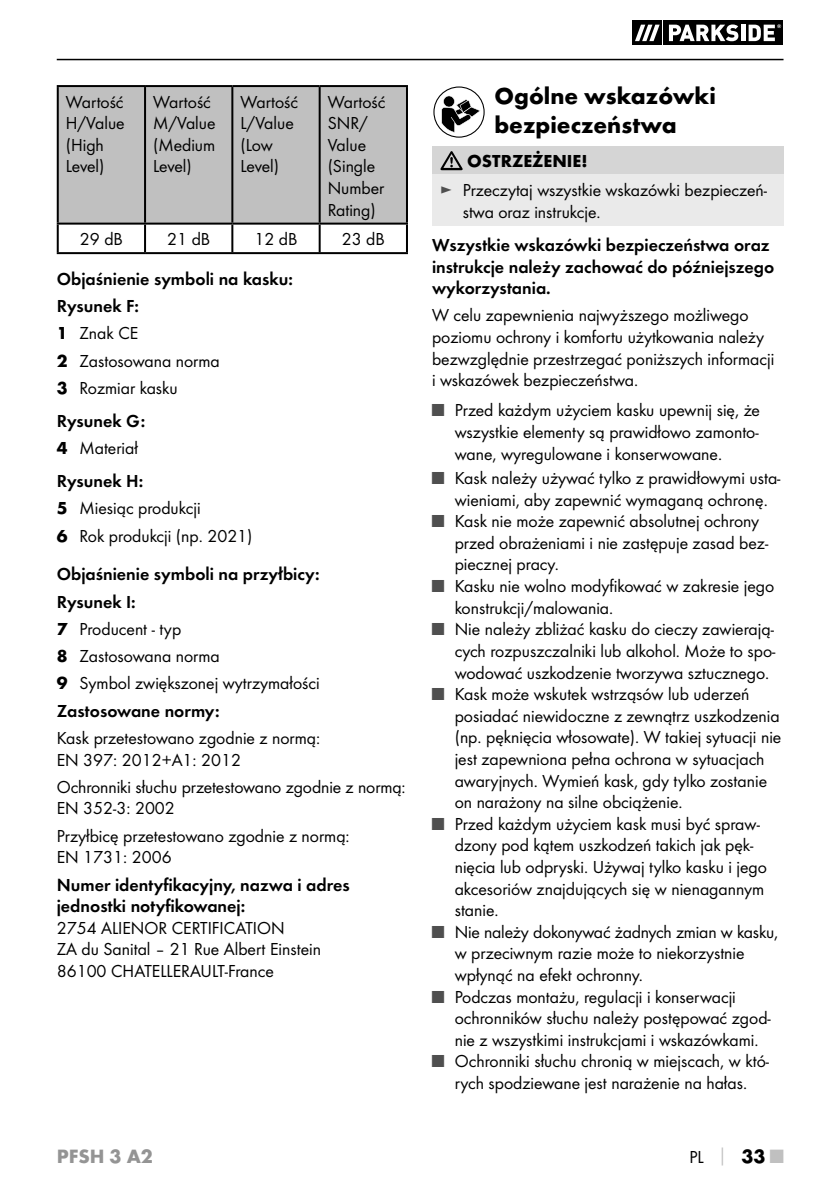
<style>
.page{position:relative;width:840px;height:1191px;background:#fff}
.page>*{position:absolute;margin:0;border:0;box-sizing:border-box;transform-origin:0 0}
.t1{font:700 24px/28.8px "Futura";color:#000}
.t2{font:700 20px "Futura";color:#949494}
.t3{font:18px/21.6px "Futura Boo";color:#000}
.t4{font:18px/21.6px "Futura Dem";color:#000}
.t5{font:700 18px "Futura";color:#000}
.s1{font-family:"Futura";font-weight:700}
.s2{color:#4f4f4f}
.s3{font-family:"Futura";font-weight:700;color:#c0c0c0}
.s4{font-family:"Futura";font-weight:700;font-size:20px}
.s5{font-family:"Futura";font-weight:700;font-size:20px;color:#c0c0c0}
</style>
<div class="page">
<hr style="left:57px;top:59px;width:726px;height:1px;background:#000">
<svg style="left:632px;top:21px;width:29px;height:24px"></svg>
<div style="left:663px;top:21px;width:119px;height:24px;background:#000"></div>
<svg style="left:634px;top:25px;width:25px;height:16px"></svg>
<svg style="left:668px;top:24px;width:70px;height:17px"></svg>
<svg style="left:741px;top:25px;width:3px;height:16px"></svg>
<svg style="left:748px;top:24px;width:32px;height:17px"></svg>
<div style="left:59px;top:87px;width:347px;height:136px;background:#c0c0c0"></div>
<hr style="left:57px;top:85px;width:88px;height:2px;background:#000">
<hr style="left:57px;top:87px;width:2px;height:136px;background:#000">
<hr style="left:145px;top:85px;width:87px;height:2px;background:#000">
<hr style="left:144px;top:87px;width:2px;height:136px;background:#000">
<hr style="left:232px;top:85px;width:87px;height:2px;background:#000">
<hr style="left:231px;top:87px;width:2px;height:136px;background:#000">
<hr style="left:319px;top:85px;width:89px;height:2px;background:#000">
<hr style="left:318px;top:87px;width:2px;height:136px;background:#000">
<hr style="left:406px;top:87px;width:2px;height:136px;background:#000">
<hr style="left:57px;top:223px;width:88px;height:2px;background:#000">
<hr style="left:57px;top:225px;width:2px;height:27px;background:#000">
<hr style="left:145px;top:223px;width:87px;height:2px;background:#000">
<hr style="left:144px;top:225px;width:2px;height:27px;background:#000">
<hr style="left:232px;top:223px;width:87px;height:2px;background:#000">
<hr style="left:231px;top:225px;width:2px;height:27px;background:#000">
<hr style="left:319px;top:223px;width:89px;height:2px;background:#000">
<hr style="left:318px;top:225px;width:2px;height:27px;background:#000">
<hr style="left:406px;top:225px;width:2px;height:27px;background:#000">
<hr style="left:57px;top:252px;width:88px;height:2px;background:#000">
<hr style="left:145px;top:252px;width:263px;height:2px;background:#000">
<div style="left:432px;top:146px;width:350px;height:29px;background:#d5d5d5"></div>
<div style="left:432px;top:175px;width:350px;height:51px;background:#eaeaea"></div>
<svg style="left:440px;top:151px;width:22px;height:19px"></svg>
<svg style="left:433px;top:87px;width:51px;height:50px"></svg>
<div style="left:433px;top:86px;width:51px;height:52px;border:1px solid #000;border-radius:50%"></div>
<svg style="left:441px;top:96px;width:39px;height:37px"></svg>
<p class="t3" style="left:66px;top:92px;width:60px">Wartość<br>H/Value (High<br>Level)</p>
<p class="t3" style="left:153px;top:92px;width:64px">Wartość<br>M/Value (Medium<br>Level)</p>
<p class="t3" style="left:240px;top:92px;width:59px">Wartość<br>L/Value (Low<br>Level)</p>
<p class="t3" style="left:327px;top:92px;width:59px">Wartość<br>SNR/<br>Value (Single<br>Number<br>Rating)</p>
<p class="t3" style="left:80px;top:229px;width:44px">29 dB</p>
<p class="t3" style="left:167px;top:229px;width:44px">21 dB</p>
<p class="t3" style="left:254px;top:229px;width:44px">12 dB</p>
<p class="t3" style="left:341px;top:229px;width:44px">23 dB</p>
<p class="t4" style="left:57px;top:266px;width:237px;line-height:27.2px">Objaśnienie symboli na kasku:<br>Rysunek F:</p>
<p class="t3" style="left:57px;top:321px;width:164px;line-height:27.2px"><span class="s1">1</span> Znak CE<br><span class="s1">2</span> Zastosowana norma<br><span class="s1">3</span> Rozmiar kasku</p>
<p class="t4" style="left:57px;top:411px;width:90px">Rysunek G:</p>
<p class="t3" style="left:57px;top:438px;width:83px"><span class="s1">4</span> Materiał</p>
<p class="t4" style="left:57px;top:471px;width:88px">Rysunek H:</p>
<p class="t3" style="left:57px;top:496px;width:197px;line-height:27.2px"><span class="s1">5</span> Miesiąc produkcji<br><span class="s1">6</span> Rok produkcji (np. 2021)</p>
<p class="t4" style="left:57px;top:562px;width:264px;line-height:27.2px">Objaśnienie symboli na przyłbicy:<br>Rysunek I:</p>
<p class="t3" style="left:57px;top:616px;width:264px;line-height:27.2px"><span class="s1">7</span> Producent - typ<br><span class="s1">8</span> Zastosowana norma<br><span class="s1">9</span> Symbol zwiększonej wytrzymałości</p>
<p class="t4" style="left:57px;top:701px;width:164px">Zastosowane normy:</p>
<p class="t3" style="left:57px;top:728px;width:265px">Kask przetestowano zgodnie z normą:<br>EN 397: 2012+A1: 2012</p>
<p class="t3" style="left:57px;top:777px;width:350px">Ochronniki słuchu przetestowano zgodnie z normą:<br>EN 352-3: 2002</p>
<p class="t3" style="left:57px;top:826px;width:294px">Przyłbicę przetestowano zgodnie z normą:<br>EN 1731: 2006</p>
<p class="t4" style="left:57px;top:875px;width:294px">Numer identyfikacyjny, nazwa i adres jednostki notyfikowanej:</p>
<p class="t3" style="left:57px;top:918px;width:265px">2754 ALIENOR CERTIFICATION<br>ZA du Sanital – 21 Rue Albert Einstein<br>86100 CHATELLERAULT-France</p>
<h1 class="t1" style="left:494px;top:84px;width:223px">Ogólne wskazówki bezpieczeństwa</h1>
<p class="t5" style="left:467px;top:154px;width:122px">OSTRZEŻENIE!</p>
<p class="t3" style="left:462px;top:180px;width:306px;text-indent:-23px"><span class="s2">►</span> Przeczytaj wszystkie wskazówki bezpieczeń&shy;stwa oraz instrukcje.</p>
<p class="t4" style="left:432px;top:235px;width:343px">Wszystkie wskazówki bezpieczeństwa oraz instrukcje należy zachować do późniejszego wykorzystania.</p>
<p class="t3" style="left:432px;top:305px;width:343px">W celu zapewnienia najwyższego możliwego poziomu ochrony i komfortu użytkowania należy bezwzględnie przestrzegać poniższych informacji i wskazówek bezpieczeństwa.</p>
<p class="t3" style="left:454px;top:400px;width:307px;text-align:justify;text-indent:-23px"><span class="s2">■</span> Przed każdym użyciem kasku upewnij się, że wszystkie elementy są prawidłowo zamonto&shy;wane, wyregulowane i konserwowane.</p>
<p class="t3" style="left:432px;top:468px;width:350px;text-align:center"><span class="s2">■</span> Kask należy używać tylko z prawidłowymi usta&shy;wieniami, aby zapewnić wymaganą ochronę.</p>
<p class="t3" style="left:454px;top:511px;width:315px;text-indent:-23px"><span class="s2">■</span> Kask nie może zapewnić absolutnej ochrony przed obrażeniami i nie zastępuje zasad bez&shy;piecznej pracy.</p>
<p class="t3" style="left:454px;top:576px;width:321px;text-indent:-23px"><span class="s2">■</span> Kasku nie wolno modyfikować w zakresie jego konstrukcji/malowania.</p>
<p class="t3" style="left:454px;top:619px;width:322px;text-align:justify;text-indent:-23px"><span class="s2">■</span> Nie należy zbliżać kasku do cieczy zawierają&shy;cych rozpuszczalniki lub alkohol. Może to spo&shy;wodować uszkodzenie tworzywa sztucznego.</p>
<p class="t3" style="left:454px;top:684px;width:328px;text-indent:-23px"><span class="s2">■</span> Kask może wskutek wstrząsów lub uderzeń posiadać niewidoczne z zewnątrz uszkodzenia (np. pęknięcia włosowate). W takiej sytuacji nie jest zapewniona pełna ochrona w sytuacjach awaryjnych. Wymień kask, gdy tylko zostanie on narażony na silne obciążenie.</p>
<p class="t3" style="left:454px;top:814px;width:313px;text-indent:-23px"><span class="s2">■</span> Przed każdym użyciem kask musi być spraw&shy;dzony pod kątem uszkodzeń takich jak pęk&shy;nięcia lub odpryski. Używaj tylko kasku i jego akcesoriów znajdujących się w nienagannym stanie.</p>
<p class="t3" style="left:454px;top:922px;width:325px;text-indent:-23px"><span class="s2">■</span> Nie należy dokonywać żadnych zmian w kasku, w przeciwnym razie może to niekorzystnie wpłynąć na efekt ochronny.</p>
<p class="t3" style="left:454px;top:986px;width:317px;text-indent:-23px"><span class="s2">■</span> Podczas montażu, regulacji i konserwacji ochronników słuchu należy postępować zgod&shy;nie z wszystkimi instrukcjami i wskazówkami.</p>
<p class="t3" style="left:432px;top:1051px;width:338px;text-align:center"><span class="s2">■</span> Ochronniki słuchu chronią w miejscach, w któ&shy;rych spodziewane jest narażenie na hałas.</p>
<p class="t2" style="left:57px;top:1148px;width:98px">PFSH 3 A2</p>
<p class="t3" style="left:689px;top:1146px;width:96px">PL <span class="s3">│</span> <span class="s4">33</span> <span class="s5">■</span></p>
</div>
